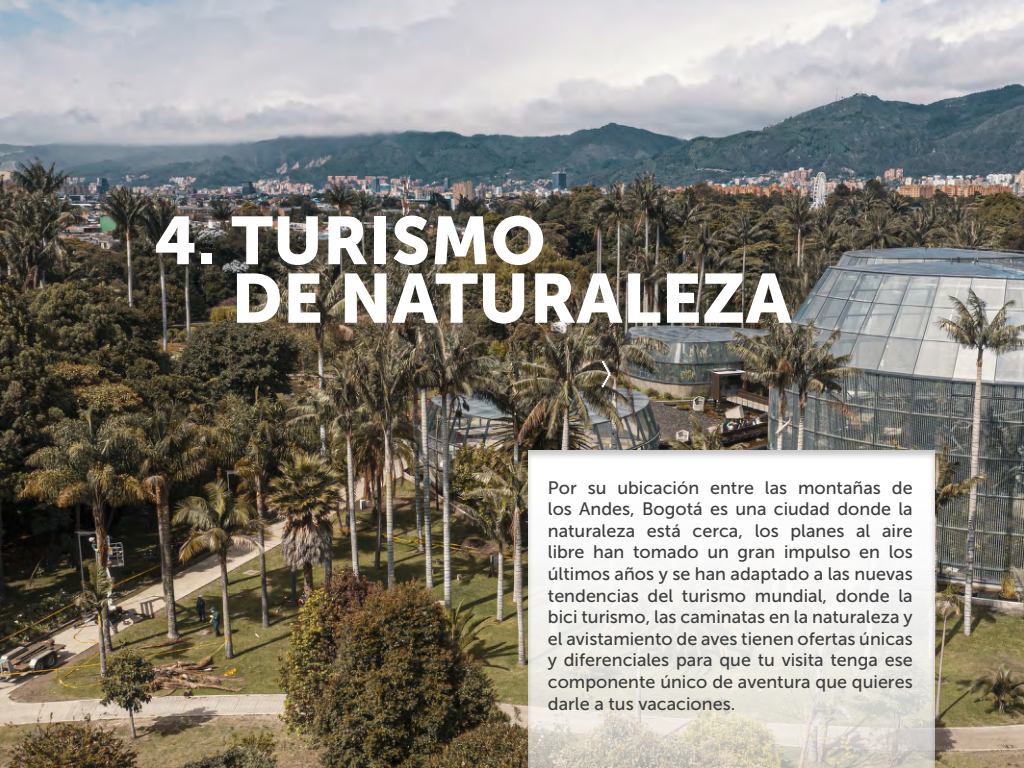
<style>
.page{position:relative;width:1024px;height:768px;background:#fff}
.page>*{position:absolute;margin:0;border:0;box-sizing:border-box;transform-origin:0 0}
.t1{font:69px "Museo Sans 900";color:#fff}
.t2{font:67px "Museo Sans 900";color:#fff}
.t3{font:18px/21.6px "Museo Sans 500";color:#3d3d3d;text-align:justify}
</style>
<div class="page">
<img style="left:0;top:0;width:1024px;height:768px">
<div style="left:600px;top:360px;width:25px;height:41px;background:#000;opacity:.24"></div>
<svg style="left:602px;top:361px;width:8px;height:26px"></svg>
<div style="left:527px;top:450px;width:408px;height:318px;background:#000;opacity:.23"></div>
<h2 class="t2" style="left:154px;top:203px;width:393px">4. TURISMO</h2>
<h1 class="t1" style="left:231px;top:259px;width:562px">DE NATURALEZA</h1>
<p class="t3" style="left:548px;top:477px;width:366px">Por su ubicación entre las montañas de los Andes, Bogotá es una ciudad donde la naturaleza está cerca, los planes al aire libre han tomado un gran impulso en los últimos años y se han adaptado a las nuevas tendencias del turismo mundial, donde la bici turismo, las caminatas en la naturaleza y el avistamiento de aves tienen ofertas únicas y diferenciales para que tu visita tenga ese componente único de aventura que quieres darle a tus vacaciones.</p>
</div>
